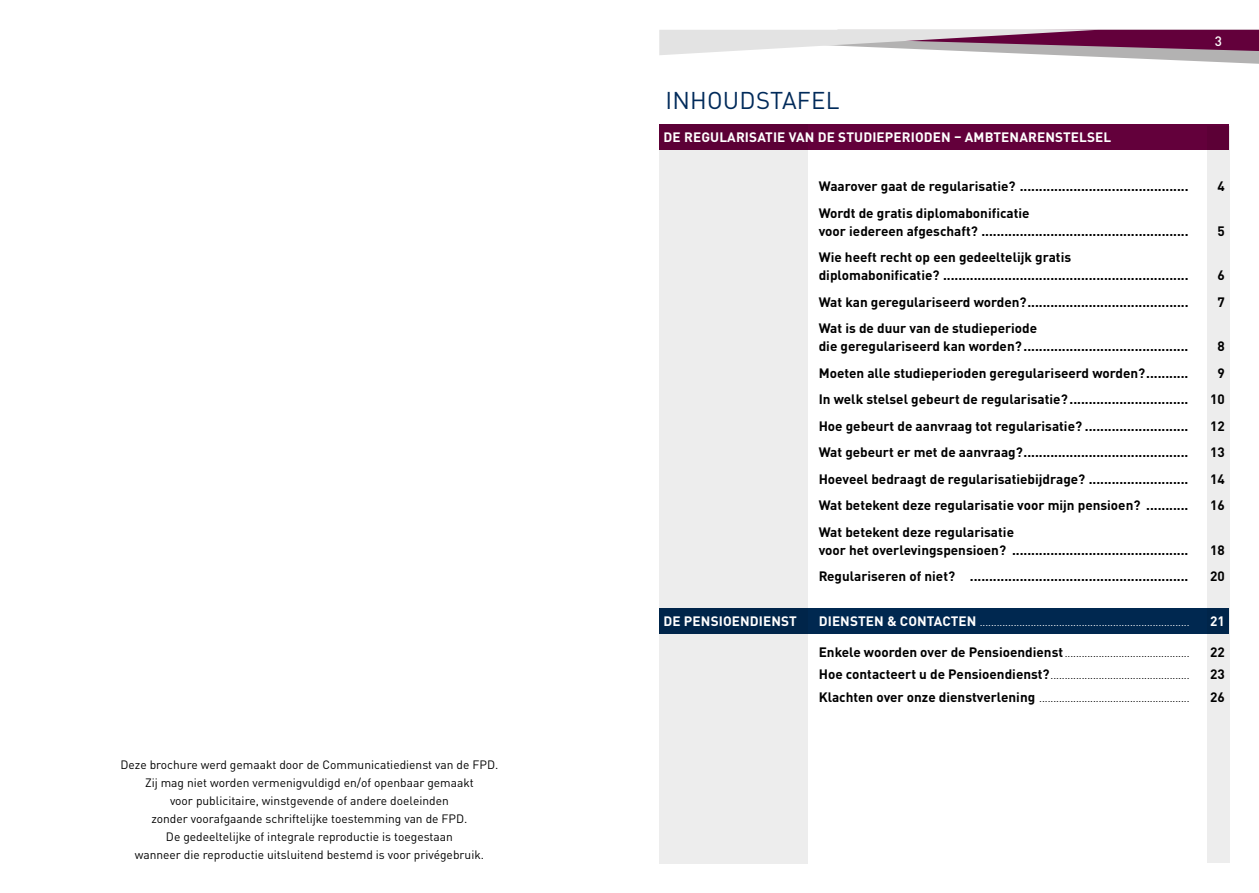
<style>
.page{position:relative;width:1259px;height:893px;background:#fff}
.page>*{position:absolute;margin:0;border:0;box-sizing:border-box;transform-origin:0 0}
.t1{font:24px "DINOT";letter-spacing:.01em;color:#002a5a}
.t2{font:700 13.5px/18px "DINOT";color:#000}
.t3{font:700 13.5px "DINOT";letter-spacing:.01em;color:#fff}
.t4{font:500 13.5px "DINOT";color:#fff}
.t5{font:12px/18px "DINOT";color:#000;text-align:center}
.t6{font:10.5px "DINOT";color:#000}
.t7{font:10.5px "DINOT";color:#fff}
.s1{font-weight:700;font-size:13.5px}
</style>
<div class="page">
<svg style="left:659px;top:30px;width:600px;height:34px"></svg>
<div style="left:659px;top:124px;width:149px;height:740px;background:#ededed"></div>
<div style="left:1207px;top:126px;width:22px;height:737px;background:#ededed"></div>
<div style="left:659px;top:609px;width:570px;height:25px;background:#002850"></div>
<div style="left:659px;top:124px;width:570px;height:26px;background:#63003b"></div>
<p class="t5" style="left:120px;top:754px;width:379px">Deze brochure werd gemaakt door de Communicatiedienst van de FPD.<br>Zij mag niet worden vermenigvuldigd en/of openbaar gemaakt<br>voor publicitaire, winstgevende of andere doeleinden<br>zonder voorafgaande schriftelijke toestemming van de FPD.<br>De gedeeltelijke of integrale reproductie is toegestaan<br>wanneer die reproductie uitsluitend bestemd is voor privégebruik.</p>
<h1 class="t1" style="left:665px;top:82px;width:176px">INHOUDSTAFEL</h1>
<p class="t4" style="left:1215px;top:30px;width:9px">3</p>
<p class="t3" style="left:663px;top:127px;width:449px">DE REGULARISATIE VAN DE STUDIEPERIODEN – AMBTENARENSTELSEL</p>
<p class="t2" style="left:819px;top:176px;width:371px">Waarover gaat de regularisatie? ............................................</p>
<p class="t2" style="left:1217px;top:176px;width:9px">4</p>
<p class="t2" style="left:818px;top:203px;width:371px">Wordt de gratis diplomabonificatie<br>voor iedereen afgeschaft? ......................................................</p>
<p class="t2" style="left:1217px;top:221px;width:9px">5</p>
<p class="t2" style="left:818px;top:247px;width:371px">Wie heeft recht op een gedeeltelijk gratis diplomabonificatie? ................................................................</p>
<p class="t2" style="left:1217px;top:265px;width:9px">6</p>
<p class="t2" style="left:818px;top:292px;width:371px">Wat kan geregulariseerd worden?..........................................</p>
<p class="t2" style="left:1217px;top:292px;width:9px">7</p>
<p class="t2" style="left:818px;top:318px;width:371px">Wat is de duur van de studieperiode<br>die geregulariseerd kan worden?...........................................</p>
<p class="t2" style="left:1217px;top:336px;width:9px">8</p>
<p class="t2" style="left:818px;top:363px;width:371px">Moeten alle studieperioden geregulariseerd worden?...........</p>
<p class="t2" style="left:1217px;top:363px;width:9px">9</p>
<p class="t2" style="left:818px;top:389px;width:371px">In welk stelsel gebeurt de regularisatie? ...............................</p>
<p class="t2" style="left:1210px;top:389px;width:16px">10</p>
<p class="t2" style="left:818px;top:416px;width:371px">Hoe gebeurt de aanvraag tot regularisatie? ...........................</p>
<p class="t2" style="left:1210px;top:416px;width:16px">12</p>
<p class="t2" style="left:818px;top:442px;width:371px">Wat gebeurt er met de aanvraag?...........................................</p>
<p class="t2" style="left:1210px;top:442px;width:16px">13</p>
<p class="t2" style="left:818px;top:469px;width:371px">Hoeveel bedraagt de regularisatiebijdrage? ..........................</p>
<p class="t2" style="left:1210px;top:469px;width:16px">14</p>
<p class="t2" style="left:818px;top:495px;width:371px">Wat betekent deze regularisatie voor mijn pensioen? ...........</p>
<p class="t2" style="left:1210px;top:495px;width:16px">16</p>
<p class="t2" style="left:818px;top:522px;width:371px">Wat betekent deze regularisatie<br>voor het overlevingspensioen? ..............................................</p>
<p class="t2" style="left:1210px;top:540px;width:16px">18</p>
<p class="t2" style="left:818px;top:566px;width:371px">Regulariseren of niet? .........................................................</p>
<p class="t2" style="left:1210px;top:566px;width:16px">20</p>
<p class="t3" style="left:663px;top:610px;width:135px">DE PENSIOENDIENST</p>
<p class="t7" style="left:818px;top:614px;width:372px"><span class="s1">DIENSTEN &amp; CONTACTEN</span> ..........................................................................</p>
<p class="t3" style="left:1210px;top:610px;width:16px">21</p>
<p class="t6" style="left:819px;top:645px;width:372px"><span class="s1">Enkele woorden over de Pensioendienst</span> ............................................</p>
<p class="t2" style="left:1210px;top:642px;width:16px">22</p>
<p class="t6" style="left:819px;top:667px;width:372px"><span class="s1">Hoe contacteert u de Pensioendienst?</span>.................................................</p>
<p class="t2" style="left:1210px;top:664px;width:16px">23</p>
<p class="t6" style="left:819px;top:690px;width:372px"><span class="s1">Klachten over onze dienstverlening</span> .....................................................</p>
<p class="t2" style="left:1210px;top:687px;width:16px">26</p>
</div>
